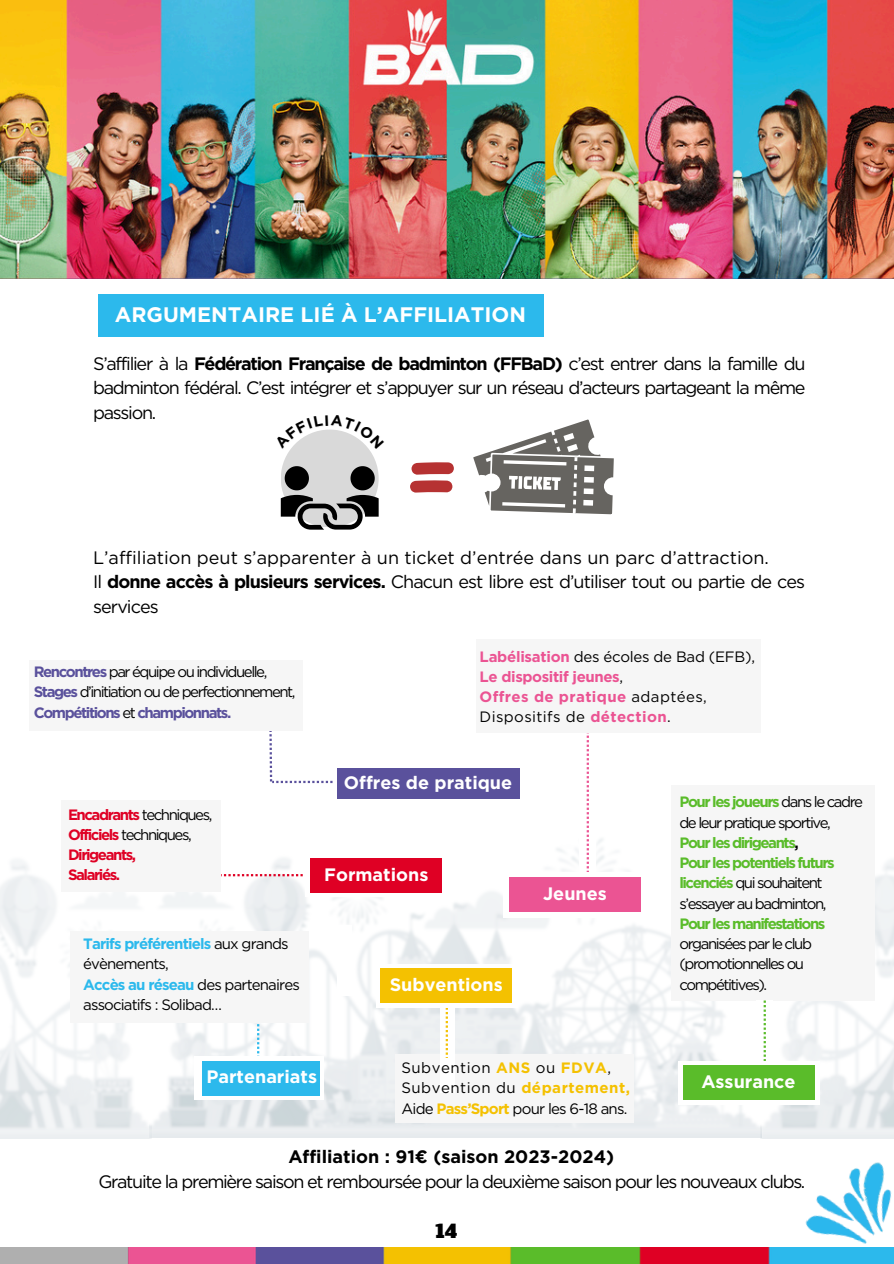
<style>
.page{position:relative;width:894px;height:1264px;background:#fff}
.page>*{position:absolute;margin:0;border:0;box-sizing:border-box;transform-origin:0 0}
.t1{font:700 21px "Gotham";color:#fff}
.t2{font:18px/24.8px "Gotham";letter-spacing:-.07em;color:#000;text-align:justify}
.t3{font:18px/24.8px "Gotham";color:#000}
.t4{font:700 18px "Gotham";color:#fff}
.t5{font:700 18px "Gotham";color:#000}
.t6{font:18px "Alfa Slab One";color:#000}
.t7{font:15px/20.2px "Gotham";letter-spacing:-.095em;color:#000}
.t8{font:700 15px/20.2px "Gotham";letter-spacing:-.025em;color:#eb5493}
.t9{font:15px/20.2px "Gotham";letter-spacing:-.06em;color:#000}
.t10{font:15px/20.2px "Gotham";letter-spacing:.035em;color:#000}
.t11{font:700 15px/20.2px "Gotham";letter-spacing:-.095em;color:#df0024}
.t12{font:700 15px "Gotham";letter-spacing:-.095em;color:#5abc2a}
.s1{font-weight:700}
.s2{font-weight:700;color:#5a519c}
.s3{font-weight:400;color:#000}
.s4{font-weight:700;color:#2cb9ec}
.s5{font-weight:700;color:#5abc2a}
.s6{font-weight:700;color:#f4c101}
</style>
<div class="page">
<img style="left:0;top:1247px;width:794px;height:16px">
<img style="left:794px;top:1162px;width:99px;height:101px">
<img style="left:0;top:0;width:893px;height:278px">
<div style="left:281px;top:429px;width:97px;height:98px;background:#d9d9d9;border-radius:50%"></div>
<svg style="left:410px;top:462px;width:44px;height:30px"></svg>
<svg style="left:281px;top:466px;width:97px;height:63px"></svg>
<svg style="left:257px;top:1022px;width:2px;height:34px"></svg>
<div style="left:395px;top:1054px;width:239px;height:68px;background:#f6f6f6"></div>
<svg style="left:586px;top:733px;width:2px;height:138px"></svg>
<svg style="left:269px;top:731px;width:64px;height:52px"></svg>
<div style="left:70px;top:931px;width:239px;height:91px;background:#f6f6f6"></div>
<div style="left:29px;top:660px;width:273px;height:71px;background:#f6f6f6"></div>
<svg style="left:221px;top:874px;width:82px;height:2px"></svg>
<div style="left:61px;top:799px;width:160px;height:92px;background:#f6f6f6"></div>
<div style="left:440px;top:1002px;width:14px;height:90px;background:#fff"></div>
<svg style="left:445px;top:1008px;width:3px;height:47px"></svg>
<div style="left:476px;top:639px;width:284px;height:94px;background:#f6f6f6"></div>
<div style="left:671px;top:785px;width:203px;height:215px;background:#f6f6f6"></div>
<div style="left:202px;top:1060px;width:117px;height:35px;background:#2cb9ec"></div>
<div style="left:380px;top:968px;width:132px;height:34px;background:#f4c101"></div>
<div style="left:509px;top:877px;width:131px;height:34px;background:#eb5493"></div>
<div style="left:310px;top:858px;width:132px;height:34px;background:#df0024"></div>
<div style="left:337px;top:768px;width:182px;height:30px;background:#5a519c"></div>
<svg style="left:763px;top:1000px;width:2px;height:60px"></svg>
<div style="left:682px;top:1065px;width:132px;height:34px;background:#5abc2a"></div>
<svg style="left:473px;top:419px;width:141px;height:96px"></svg>
<div style="left:98px;top:294px;width:446px;height:42px;background:#2cb9ec"></div>
<svg style="left:292px;top:429px;width:77px;height:20px"></svg>
<h1 class="t1" style="left:115px;top:302px;width:412px">ARGUMENTAIRE LIÉ À L’AFFILIATION</h1>
<p class="t2" style="left:93px;top:351px;width:713px">S’affilier à la <span class="s1">Fédération Française de badminton (FFBaD)</span> c’est entrer dans la famille du badminton fédéral. C’est intégrer et s’appuyer sur un réseau d’acteurs partageant la même passion.</p>
<p class="t3" style="left:93px;top:544px;width:713px">L’affiliation peut s’apparenter à un ticket d’entrée dans un parc d’attraction.<br>Il <span class="s1">donne accès à plusieurs services.</span> Chacun est libre est d’utiliser tout ou partie de ces services</p>
<p class="t7" style="left:34px;top:661px;width:263px"><span class="s2">Rencontres</span> par équipe ou individuelle,<br><span class="s2">Stages</span> d’initiation ou de perfectionnement,<br><span class="s2">Compétitions</span> et <span class="s2">championnats.</span></p>
<p class="t11" style="left:68px;top:804px;width:146px">Encadrants <span class="s3">techniques,<br></span>Officiels <span class="s3">techniques,<br></span>Dirigeants,<br>Salariés.</p>
<p class="t9" style="left:83px;top:933px;width:218px"><span class="s4">Tarifs préférentiels</span> aux grands évènements,<br><span class="s4">Accès au réseau</span> des partenaires associatifs : Solibad…</p>
<p class="t8" style="left:479px;top:646px;width:277px">Labélisation <span class="s3">des écoles de Bad (EFB),<br></span>Le dispositif jeunes<span class="s3">,<br></span>Offres de pratique <span class="s3">adaptées,<br>Dispositifs de</span> détection<span class="s3">.</span></p>
<p class="t4" style="left:344px;top:771px;width:170px">Offres de pratique</p>
<p class="t4" style="left:324px;top:864px;width:106px">Formations</p>
<p class="t4" style="left:389px;top:973px;width:114px">Subventions</p>
<p class="t4" style="left:543px;top:882px;width:65px">Jeunes</p>
<p class="t7" style="left:679px;top:791px;width:185px"><span class="s5">Pour les joueurs</span> dans le cadre de leur pratique sportive,<br><span class="s5">Pour les dirigeants</span><span class="s1">,<br></span><span class="s5">Pour les potentiels futurs licenciés</span> qui souhaitent s’essayer au badminton,</p>
<p class="t12" style="left:679px;top:914px;width:147px">Pour les manifestations</p>
<p class="t7" style="left:679px;top:933px;width:134px">organisées par le club (promotionnelles ou compétitives).</p>
<p class="t4" style="left:206px;top:1066px;width:112px">Partenariats</p>
<p class="t10" style="left:401px;top:1057px;width:230px">Subvention <span class="s6">ANS</span> ou <span class="s6">FDVA</span>,<br>Subvention du <span class="s6">département,<br></span>Aide <span class="s6">Pass’Sport</span> pour les 6-18 ans.</p>
<p class="t4" style="left:701px;top:1070px;width:96px">Assurance</p>
<p class="t5" style="left:288px;top:1145px;width:327px">Affiliation : 91€ (saison 2023-2024)</p>
<p class="t2" style="left:98px;top:1168px;width:708px">Gratuite la première saison et remboursée pour la deuxième saison pour les nouveaux clubs.</p>
<p class="t6" style="left:435px;top:1219px;width:23px">14</p>
</div>
